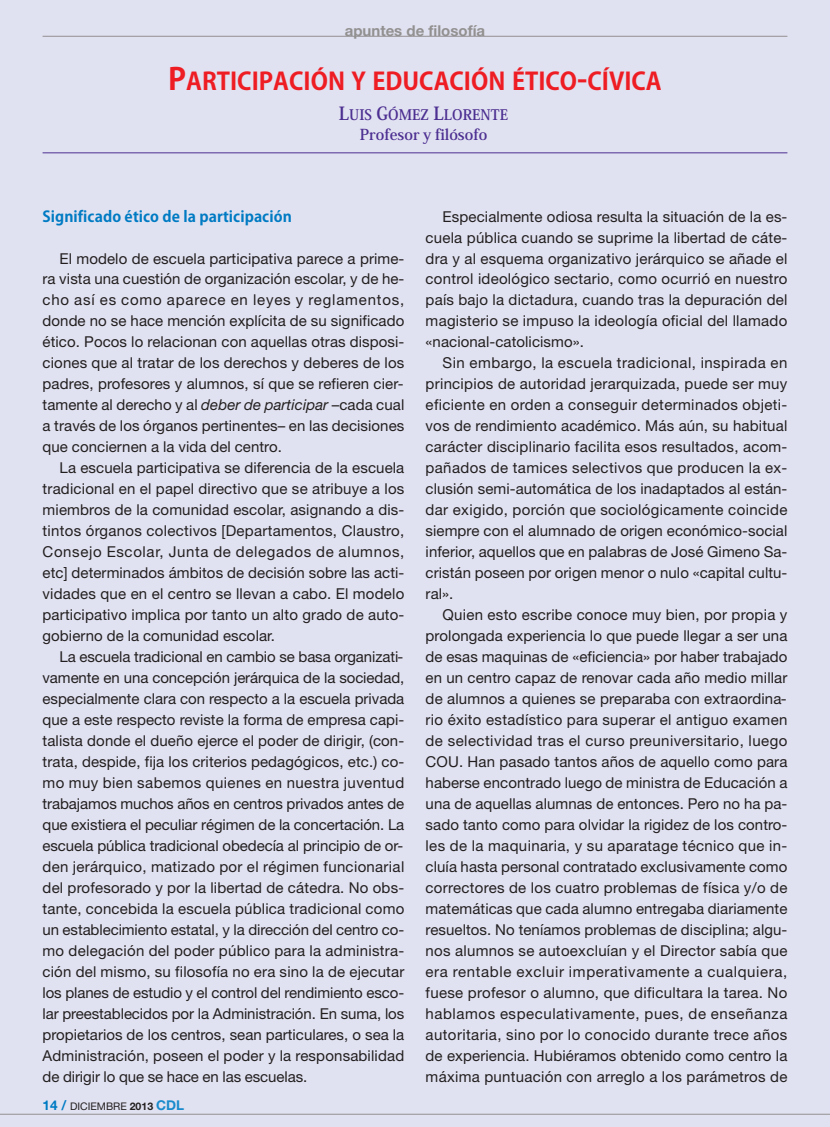
<style>
.page{position:relative;width:830px;height:1127px;background:#fff}
.page>*{position:absolute;margin:0;border:0;box-sizing:border-box;transform-origin:0 0}
.t1{font:700 24px "Koz Go Pro";color:#ee1d23}
.t2{font:15px/21px "Helvetica Neue";letter-spacing:.005em;color:#231f20;text-align:justify}
.t3{font:700 15px "Koz Go Pro";letter-spacing:.005em;color:#007bc3}
.t4{font:700 15px "Helvetica Neue";color:#929090}
.t5{font:700 15px "Koz Min Pro";color:#4c2f91}
.t6{font:700 14.4px "Koz Min Pro";color:#4c2f91}
.t7{font:10.5px "Helvetica Neue";color:#231f20}
.s1{font-size:30px}
.s2{font-size:18px}
.s3{font-style:italic}
.s4{font-weight:700;font-size:13.5px;color:#007bc3}
.s5{font-weight:700}
.s6{font-weight:700;font-size:13.5px;color:#1a8bcc}
</style>
<div class="page">
<div style="left:0;top:0;width:829px;height:1127px;background:#e1e2f1"></div>
<hr style="left:43px;top:36px;width:744px;height:1px;background:#929090">
<hr style="left:0;top:1114px;width:829px;height:1px;background:#929090">
<hr style="left:43px;top:152px;width:744px;height:1px;background:#4c2f91">
<p class="t4" style="left:344px;top:19px;width:142px">apuntes de filosofía</p>
<h1 class="t1" style="left:168px;top:66px;width:495px"><span class="s1">P</span>ARTICIPACIÓN Y EDUCACIÓN ÉTICO<span class="s1">-</span>CÍVICA</h1>
<p class="t6" style="left:338px;top:104px;width:171px"><span class="s2">L</span>UIS <span class="s2">G</span>ÓMEZ <span class="s2">L</span>LORENTE</p>
<p class="t5" style="left:359px;top:123px;width:129px">PROFESOR Y FILÓSOFO</p>
<p class="t3" style="left:43px;top:206px;width:251px">SIGNIFICADO ÉTICO DE LA PARTICIPACIÓN</p>
<p class="t2" style="left:43px;top:249px;width:363px;text-indent:17px">El modelo de escuela participativa parece a prime&shy;ra vista una cuestión de organización escolar, y de he&shy;cho así es como aparece en leyes y reglamentos, donde no se hace mención explícita de su significado ético. Pocos lo relacionan con aquellas otras disposi&shy;ciones que al tratar de los derechos y deberes de los padres, profesores y alumnos, sí que se refieren cier&shy;tamente al derecho y al <span class="s3">deber de participar</span> –cada cual a través de los órganos pertinentes– en las decisiones que conciernen a la vida del centro.</p>
<p class="t2" style="left:43px;top:459px;width:363px;text-indent:17px">La escuela participativa se diferencia de la escuela tradicional en el papel directivo que se atribuye a los miembros de la comunidad escolar, asignando a dis&shy;tintos órganos colectivos [Departamentos, Claustro, Consejo Escolar, Junta de delegados de alumnos, etc] determinados ámbitos de decisión sobre las acti&shy;vidades que en el centro se llevan a cabo. El modelo participativo implica por tanto un alto grado de auto&shy;gobierno de la comunidad escolar.</p>
<p class="t2" style="left:42px;top:648px;width:363px;text-indent:17px">La escuela tradicional en cambio se basa organizati&shy;vamente en una concepción jerárquica de la sociedad, especialmente clara con respecto a la escuela privada que a este respecto reviste la forma de empresa capi&shy;talista donde el dueño ejerce el poder de dirigir, (con&shy;trata, despide, fija los criterios pedagógicos, etc.) co&shy;mo muy bien sabemos quienes en nuestra juventud trabajamos muchos años en centros privados antes de que existiera el peculiar régimen de la concertación. La escuela pública tradicional obedecía al principio de or&shy;den jerárquico, matizado por el régimen funcionarial del profesorado y por la libertad de cátedra. No obs&shy;tante, concebida la escuela pública tradicional como un establecimiento estatal, y la dirección del centro co&shy;mo delegación del poder público para la administra&shy;ción del mismo, su filosofía no era sino la de ejecutar los planes de estudio y el control del rendimiento esco&shy;lar preestablecidos por la Administración. En suma, los propietarios de los centros, sean particulares, o sea la Administración, poseen el poder y la responsabilidad de dirigir lo que se hace en las escuelas.</p>
<p class="t7" style="left:43px;top:1103px;width:143px"><span class="s4">14 /</span> DICIEMBRE <span class="s5">2013</span> <span class="s6">CDL</span></p>
<p class="t2" style="left:425px;top:207px;width:363px;text-indent:17px">Especialmente odiosa resulta la situación de la es&shy;cuela pública cuando se suprime la libertad de cáte&shy;dra y al esquema organizativo jerárquico se añade el control ideológico sectario, como ocurrió en nuestro país bajo la dictadura, cuando tras la depuración del magisterio se impuso la ideología oficial del llamado «nacional-catolicismo».</p>
<p class="t2" style="left:425px;top:354px;width:363px;text-indent:17px">Sin embargo, la escuela tradicional, inspirada en principios de autoridad jerarquizada, puede ser muy eficiente en orden a conseguir determinados objeti&shy;vos de rendimiento académico. Más aún, su habitual carácter disciplinario facilita esos resultados, acom&shy;pañados de tamices selectivos que producen la ex&shy;clusión semi-automática de los inadaptados al están&shy;dar exigido, porción que sociológicamente coincide siempre con el alumnado de origen económico-social inferior, aquellos que en palabras de José Gimeno Sa&shy;cristán poseen por origen menor o nulo «capital cultu&shy;ral».</p>
<p class="t2" style="left:425px;top:606px;width:363px;text-indent:17px">Quien esto escribe conoce muy bien, por propia y prolongada experiencia lo que puede llegar a ser una de esas maquinas de «eficiencia» por haber trabajado en un centro capaz de renovar cada año medio millar de alumnos a quienes se preparaba con extraordina&shy;rio éxito estadístico para superar el antiguo examen de selectividad tras el curso preuniversitario, luego COU. Han pasado tantos años de aquello como para haberse encontrado luego de ministra de Educación a una de aquellas alumnas de entonces. Pero no ha pa&shy;sado tanto como para olvidar la rigidez de los contro&shy;les de la maquinaria, y su aparatage técnico que in&shy;cluía hasta personal contratado exclusivamente como correctores de los cuatro problemas de física y/o de matemáticas que cada alumno entregaba diariamente resueltos. No teníamos problemas de disciplina; algu&shy;nos alumnos se autoexcluían y el Director sabía que era rentable excluir imperativamente a cualquiera, fuese profesor o alumno, que dificultara la tarea. No hablamos especulativamente, pues, de enseñanza autoritaria, sino por lo conocido durante trece años de experiencia. Hubiéramos obtenido como centro la máxima puntuación con arreglo a los parámetros de</p>
</div>
